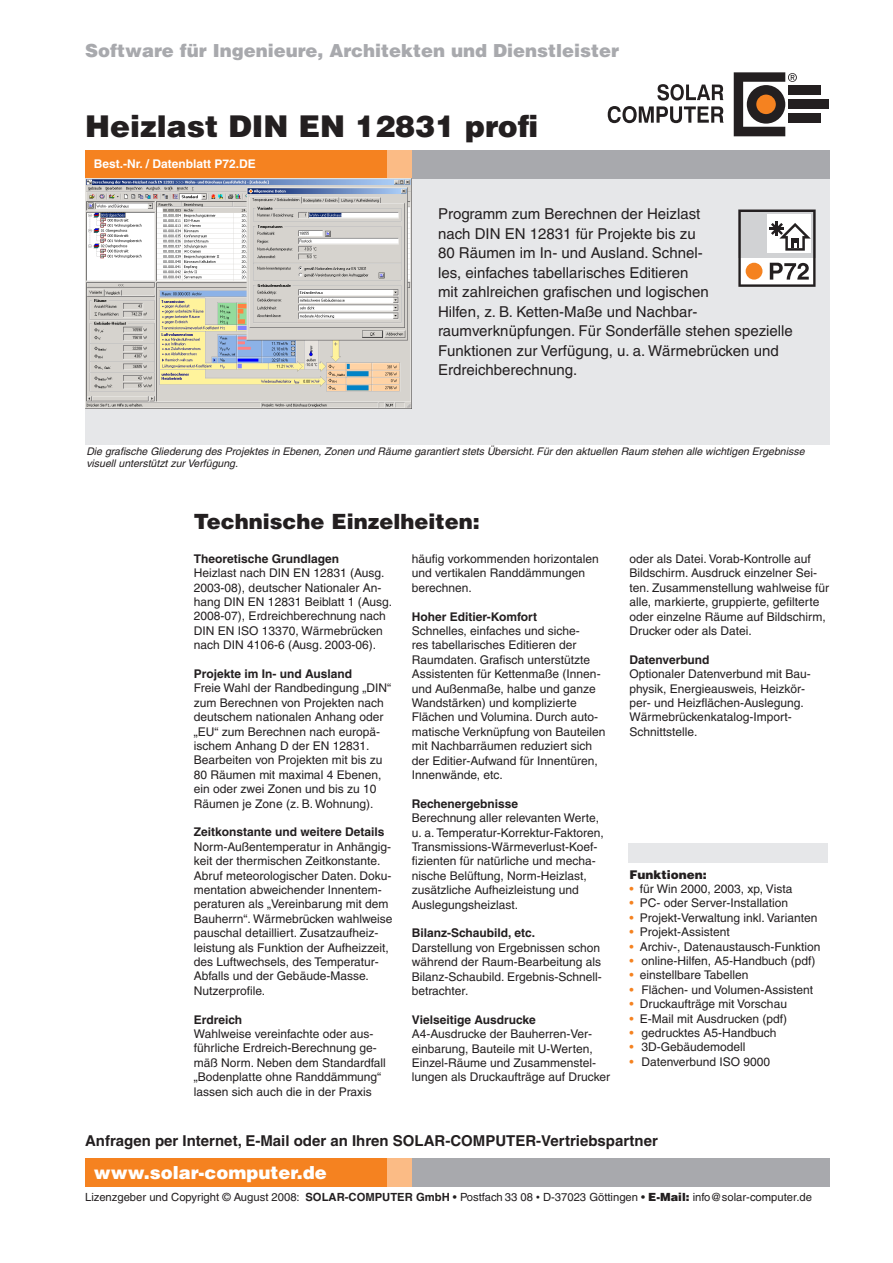
<style>
.page{position:relative;width:893px;height:1263px;background:#fff}
.page>*{position:absolute;margin:0;border:0;box-sizing:border-box;transform-origin:0 0}
.t1{font:900 30px "Helvetica";color:#231f20}
.t2{font:900 21px "Helvetica";color:#231f20}
.t3{font:900 18px "Helvetica";color:#a8a9ad}
.t4{font:900 18px "Helvetica";color:#fff}
.Einleitung{font:15px/19.5px "Helvetica";color:#231f20}
.t5{font:700 15px "Helvetica";color:#231f20}
.Fließtext{font:12px/14.4px "Helvetica";color:#231f20}
.FließtextÜberschrift{font:700 12px "Helvetica";color:#231f20}
.BestNr{font:700 12px "Helvetica";color:#fff}
.t6{font:900 12px "Helvetica";color:#231f20}
.t7{font:11.25px "Helvetica";color:#231f20}
.Bildlegende{font:italic 10.5px/12.6px "Helvetica";color:#231f20}
.s1{color:#f58220}
.s2{font-weight:700}
.s3{font-weight:900}
</style>
<div class="page">
<div style="left:85px;top:1158px;width:744px;height:29px;background:#a8a9ad"></div>
<div style="left:85px;top:1158px;width:327px;height:29px;background:#fbbb85"></div>
<div style="left:85px;top:1158px;width:302px;height:29px;background:#f58220"></div>
<svg style="left:608px;top:84px;width:115px;height:39px"></svg>
<div style="left:788px;top:86px;width:32px;height:9px;background:#231f20"></div>
<div style="left:788px;top:114px;width:32px;height:9px;background:#231f20"></div>
<div style="left:788px;top:100px;width:40px;height:9px;background:#231f20"></div>
<svg style="left:734px;top:72px;width:63px;height:64px"></svg>
<div style="left:628px;top:843px;width:200px;height:19px;background:#e6e7e9"></div>
<div style="left:412px;top:150px;width:417px;height:43px;background:#a8a9ad"></div>
<div style="left:85px;top:150px;width:327px;height:43px;background:#fbbb85"></div>
<div style="left:85px;top:150px;width:302px;height:43px;background:#f58220"></div>
<div style="left:85px;top:179px;width:744px;height:265px;background:#e6e7e9"></div>
<svg style="left:738px;top:210px;width:78px;height:77px;background:#beb9b6"></svg>
<img style="left:85px;top:179px;width:327px;height:230px">
<p class="t3" style="left:85px;top:39px;width:536px">Software für Ingenieure, Architekten und Dienstleister</p>
<p class="t1" style="left:85px;top:106px;width:454px">Heizlast DIN EN 12831 profi</p>
<p class="BestNr" style="left:94px;top:156px;width:164px">Best.-Nr. / Datenblatt P72.DE</p>
<p class="Einleitung" style="left:438px;top:204px;width:356px">Programm zum Berechnen der Heizlast<br>nach DIN EN 12831 für Projekte bis zu<br>80 Räumen im In- und Ausland. Schnel-<br>les, einfaches tabellarisches Editieren<br>mit zahlreichen grafischen und logischen<br>Hilfen, z. B. Ketten-Maße und Nachbar&shy;raumverknüpfungen. Für Sonderfälle stehen spezielle Funktionen zur Verfügung, u. a. Wärmebrücken und Erdreichberechnung.</p>
<p class="Bildlegende" style="left:86px;top:445px;width:720px">Die grafische Gliederung des Projektes in Ebenen, Zonen und Räume garantiert stets Übersicht. Für den aktuellen Raum stehen alle wichtigen Ergebnisse visuell unterstützt zur Verfügung.</p>
<p class="t2" style="left:194px;top:508px;width:287px">Technische Einzelheiten:</p>
<p class="FließtextÜberschrift" style="left:194px;top:551px;width:147px">Theoretische Grundlagen</p>
<p class="Fließtext" style="left:194px;top:566px;width:200px">Heizlast nach DIN EN 12831 (Ausg.<br>2003-08), deutscher Nationaler An&shy;hang DIN EN 12831 Beiblatt 1 (Ausg.<br>2008-07), Erdreichberechnung nach DIN EN ISO 13370, Wärmebrücken nach DIN 4106-6 (Ausg. 2003-06).</p>
<p class="FließtextÜberschrift" style="left:194px;top:666px;width:160px">Projekte im In- und Ausland</p>
<p class="Fließtext" style="left:194px;top:681px;width:199px">Freie Wahl der Randbedingung „DIN“ zum Berechnen von Projekten nach deutschem nationalen Anhang oder „EU“ zum Berechnen nach europä&shy;ischem Anhang D der EN 12831.<br>Bearbeiten von Projekten mit bis zu<br>80 Räumen mit maximal 4 Ebenen, ein oder zwei Zonen und bis zu 10<br>Räumen je Zone (z. B. Wohnung).</p>
<p class="FließtextÜberschrift" style="left:194px;top:825px;width:192px">Zeitkonstante und weitere Details</p>
<p class="Fließtext" style="left:194px;top:839px;width:200px">Norm-Außentemperatur in Anhängig&shy;keit der thermischen Zeitkonstante.<br>Abruf meteorologischer Daten. Doku&shy;mentation abweichender Innentem&shy;peraturen als „Vereinbarung mit dem Bauherrn“. Wärmebrücken wahlweise pauschal detailliert. Zusatzaufheiz&shy;leistung als Funktion der Aufheizzeit, des Luftwechsels, des Temperatur-Abfalls und der Gebäude-Masse.<br>Nutzerprofile.</p>
<p class="FließtextÜberschrift" style="left:194px;top:1012px;width:50px">Erdreich</p>
<p class="Fließtext" style="left:194px;top:1026px;width:193px">Wahlweise vereinfachte oder aus&shy;führliche Erdreich-Berechnung ge&shy;mäß Norm. Neben dem Standardfall „Bodenplatte ohne Randdämmung“ lassen sich auch die in der Praxis</p>
<p class="Fließtext" style="left:412px;top:551px;width:189px">häufig vorkommenden horizontalen und vertikalen Randdämmungen berechnen.</p>
<p class="FließtextÜberschrift" style="left:412px;top:609px;width:127px">Hoher Editier-Komfort</p>
<p class="Fließtext" style="left:412px;top:623px;width:195px">Schnelles, einfaches und siche-<br>res tabellarisches Editieren der<br>Raumdaten. Grafisch unterstützte<br>Assistenten für Kettenmaße (Innen&shy;und Außenmaße, halbe und ganze<br>Wandstärken) und komplizierte<br>Flächen und Volumina. Durch auto&shy;matische Verknüpfung von Bauteilen mit Nachbarräumen reduziert sich der Editier-Aufwand für Innentüren,<br>Innenwände, etc.</p>
<p class="FließtextÜberschrift" style="left:412px;top:796px;width:108px">Rechenergebnisse</p>
<p class="Fließtext" style="left:412px;top:811px;width:194px">Berechnung aller relevanten Werte, u. a. Temperatur-Korrektur-Faktoren, Transmissions-Wärmeverlust-Koef&shy;fizienten für natürliche und mecha&shy;nische Belüftung, Norm-Heizlast, zusätzliche Aufheizleistung und Auslegungsheizlast.</p>
<p class="FließtextÜberschrift" style="left:412px;top:926px;width:125px">Bilanz-Schaubild, etc.</p>
<p class="Fließtext" style="left:412px;top:940px;width:192px">Darstellung von Ergebnissen schon während der Raum-Bearbeitung als<br>Bilanz-Schaubild. Ergebnis-Schnell&shy;betrachter.</p>
<p class="FließtextÜberschrift" style="left:412px;top:1012px;width:126px">Vielseitige Ausdrucke</p>
<p class="Fließtext" style="left:412px;top:1027px;width:200px">A4-Ausdrucke der Bauherren-Ver&shy;einbarung, Bauteile mit U-Werten, Einzel-Räume und Zusammenstel&shy;lungen als Druckaufträge auf Drucker</p>
<p class="Fließtext" style="left:629px;top:551px;width:201px">oder als Datei. Vorab-Kontrolle auf Bildschirm. Ausdruck einzelner Sei&shy;ten. Zusammenstellung wahlweise für alle, markierte, gruppierte, gefilterte oder einzelne Räume auf Bildschirm, Drucker oder als Datei.</p>
<p class="FließtextÜberschrift" style="left:629px;top:652px;width:81px">Datenverbund</p>
<p class="Fließtext" style="left:629px;top:667px;width:183px">Optionaler Datenverbund mit Bau&shy;physik, Energieausweis, Heizkör&shy;per- und Heizflächen-Auslegung.<br>Wärmebrückenkatalog-Import-<br>Schnittstelle.</p>
<p class="t6" style="left:629px;top:866px;width:79px">Funktionen:</p>
<p class="Fließtext" style="left:629px;top:881px;width:165px"><span class="s1">•</span> für Win 2000, 2003, xp, Vista</p>
<p class="Fließtext" style="left:629px;top:896px;width:160px"><span class="s1">•</span> PC- oder Server-Installation</p>
<p class="Fließtext" style="left:629px;top:910px;width:190px"><span class="s1">•</span> Projekt-Verwaltung inkl. Varianten</p>
<p class="Fließtext" style="left:629px;top:925px;width:102px"><span class="s1">•</span> Projekt-Assistent</p>
<p class="Fließtext" style="left:629px;top:939px;width:193px"><span class="s1">•</span> Archiv-, Datenaustausch-Funktion</p>
<p class="Fließtext" style="left:629px;top:953px;width:188px"><span class="s1">•</span> online-Hilfen, A5-Handbuch (pdf)</p>
<p class="Fließtext" style="left:629px;top:968px;width:121px"><span class="s1">•</span> einstellbare Tabellen</p>
<p class="Fließtext" style="left:629px;top:982px;width:185px"><span class="s1">•</span> Flächen- und Volumen-Assistent</p>
<p class="Fließtext" style="left:629px;top:997px;width:159px"><span class="s1">•</span> Druckaufträge mit Vorschau</p>
<p class="Fließtext" style="left:629px;top:1011px;width:159px"><span class="s1">•</span> E-Mail mit Ausdrucken (pdf)</p>
<p class="Fließtext" style="left:629px;top:1025px;width:149px"><span class="s1">•</span> gedrucktes A5-Handbuch</p>
<p class="Fließtext" style="left:629px;top:1040px;width:118px"><span class="s1">•</span> 3D-Gebäudemodell</p>
<p class="Fließtext" style="left:629px;top:1054px;width:142px"><span class="s1">•</span> Datenverbund ISO 9000</p>
<p class="t5" style="left:85px;top:1131px;width:574px">Anfragen per Internet, E-Mail oder an Ihren SOLAR-COMPUTER-Vertriebspartner</p>
<p class="t4" style="left:94px;top:1160px;width:235px">www.solar-computer.de</p>
<p class="t7" style="left:85px;top:1190px;width:728px">Lizenzgeber und Copyright © August 2008: <span class="s2">SOLAR-COMPUTER GmbH</span> • Postfach 33 08 <span class="s3">·</span> D-37023 Göttingen • <span class="s3">E-Mail:</span> info@solar-computer.de</p>
</div>
